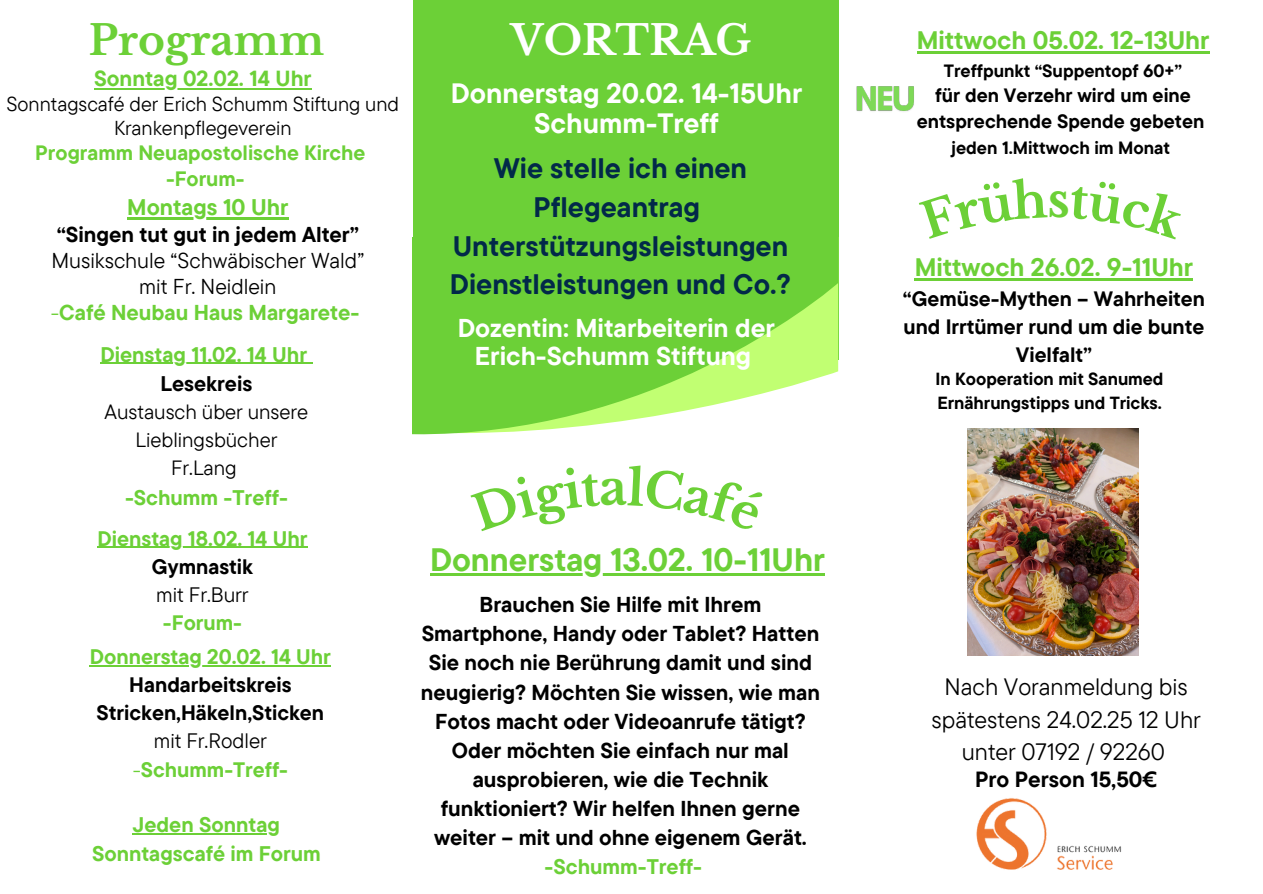
<style>
.page{position:relative;width:1263px;height:894px;background:#fff}
.page>*{position:absolute;margin:0;border:0;box-sizing:border-box;transform-origin:0 0}
.t1{font:700 40.8px "Libre Baskerville";color:#6cd037}
.t2{font:700 40.8px "Libre Baskerville";color:#fff}
.t3{font:700 32.25px "TT Commons Pro";color:#6cd037}
.t4{font:700 28.05px/38.8px "TT Commons Pro";color:#022949;text-align:center}
.t5{font:700 27.9px/30.3px "TT Commons Pro";color:#fff;text-align:center}
.t6{font:700 25.65px/28.2px "TT Commons Pro";color:#fff;text-align:center}
.t7{font:700 25.2px "TT Commons Pro";color:#6cd037}
.t8{font:23.7px/32.7px "TT Commons Pro";color:#000;text-align:center}
.t9{font:700 22.5px "TT Commons Pro";color:#6cd037}
.t10{font:700 21.9px "TT Commons Pro";color:#000}
.t11{font:700 21.75px "TT Commons Pro";color:#6cd037}
.t12{font:700 21.45px/29px "TT Commons Pro";color:#000;text-align:center}
.t13{font:21.45px "TT Commons Pro";color:#000}
.t14{font:700 21.45px "TT Commons Pro";color:#6cd037}
.t15{font:700 21.15px/29.2px "TT Commons Pro";color:#6cd037;text-align:center}
.t16{font:700 21.15px "TT Commons Pro";color:#000}
.t17{font:700 21px "TT Commons Pro";color:#6cd037}
.t18{font:700 20.85px/28.2px "TT Commons Pro";color:#000;text-align:center}
.t19{font:20.85px "TT Commons Pro";color:#000}
.t20{font:700 20.85px "TT Commons Pro";color:#6cd037}
.t21{font:700 20.7px/28.2px "TT Commons Pro";color:#000}
.t22{font:700 20.7px "TT Commons Pro";color:#6cd037}
.t23{font:20.55px/28.2px "TT Commons Pro";color:#000;text-align:center}
.t24{font:20.1px/24.5px "TT Commons Pro";color:#000;text-align:center}
.t25{font:700 19.2px/25.8px "TT Commons Pro";color:#000;text-align:center}
.t26{font:700 17.7px "TT Commons Pro";color:#000}
.t27{font:700 17.55px/23.7px "TT Commons Pro";color:#000}
.s1{font-weight:400}
</style>
<div class="page">
<div style="left:413px;top:0;width:425px;height:360px;background:#6cd037"></div>
<svg style="left:413px;top:283px;width:425px;height:152px"></svg>
<img style="left:976px;top:798px;width:146px;height:72px">
<img style="left:968px;top:428px;width:171px;height:227px">
<hr style="left:90px;top:665px;width:241px;height:1px;background:#6cd037">
<hr style="left:127px;top:217px;width:90px;height:2px;background:#6cd037">
<hr style="left:217px;top:217px;width:71px;height:2px;background:#6cd037">
<hr style="left:94px;top:88px;width:217px;height:2px;background:#6cd037">
<hr style="left:915px;top:278px;width:278px;height:2px;background:#6cd037">
<hr style="left:100px;top:362px;width:207px;height:2px;background:#6cd037">
<hr style="left:133px;top:832px;width:147px;height:2px;background:#6cd037">
<hr style="left:97px;top:546px;width:210px;height:1px;background:#6cd037">
<hr style="left:917px;top:51px;width:292px;height:2px;background:#6cd037">
<img style="left:856px;top:86px;width:58px;height:26px">
<hr style="left:430px;top:573px;width:395px;height:2px;background:#6cd037">
<p class="t1" style="left:89px;top:16px;width:237px">Programm</p>
<p class="t2" style="left:511px;top:16px;width:242px">VORTRAG</p>
<p class="t7" style="left:917px;top:24px;width:294px">Mittwoch 05.02. 12-13Uhr</p>
<p class="t26" style="left:944px;top:59px;width:240px">Treffpunkt “Suppentopf 60+”</p>
<p class="t25" style="left:917px;top:82px;width:289px">für den Verzehr wird um eine entsprechende Spende gebeten</p>
<h1 class="t26" style="left:951px;top:136px;width:220px">jeden 1.Mittwoch im Monat</h1>
<p class="t11" style="left:94px;top:64px;width:219px">Sonntag 02.02. 14 Uhr</p>
<p class="t24" style="left:6px;top:91px;width:394px">Sonntagscafé der Erich Schumm Stiftung und<br>Krankenpflegeverein</p>
<p class="t22" style="left:35px;top:140px;width:332px">Programm Neuapostolische Kirche</p>
<p class="t22" style="left:166px;top:165px;width:80px">-Forum-</p>
<p class="t5" style="left:451px;top:77px;width:353px">Donnerstag 20.02. 14-15Uhr<br>Schumm-Treff</p>
<p class="t4" style="left:494px;top:148px;width:255px">Wie stelle ich einen<br>Pflegeantrag</p>
<p class="t4" style="left:450px;top:225px;width:342px;text-align:left">Unterstützungsleistungen<br>Dienstleistungen und Co.?</p>
<p class="t9" style="left:127px;top:192px;width:163px">Montags 10 Uhr</p>
<p class="t12" style="left:57px;top:219px;width:304px">“Singen tut gut in jedem Alter”</p>
<p class="t13" style="left:51px;top:246px;width:314px">Musikschule “Schwäbischer Wald”</p>
<p class="t13" style="left:139px;top:272px;width:139px">mit Fr. Neidlein</p>
<p class="t14" style="left:51px;top:298px;width:310px"><span class="s1">-</span>Café Neubau Haus Margarete-</p>
<p class="t7" style="left:915px;top:250px;width:280px">Mittwoch 26.02. 9-11Uhr</p>
<p class="t21" style="left:903px;top:284px;width:304px">“Gemüse-Mythen – Wahrheiten und Irrtümer rund um die bunte</p>
<p class="t6" style="left:458px;top:313px;width:319px">Dozentin: Mitarbeiterin der<br>Erich-Schumm Stiftung</p>
<p class="t15" style="left:100px;top:339px;width:208px">Dienstag 11.02. 14 Uhr</p>
<p class="t21" style="left:1016px;top:340px;width:78px">Vielfalt”</p>
<p class="t16" style="left:161px;top:369px;width:93px">Lesekreis</p>
<h2 class="t23" style="left:105px;top:397px;width:205px">Austausch über unsere<br>Lieblingsbücher</h2>
<h6 class="t23" style="left:171px;top:453px;width:67px">Fr.Lang</h6>
<h6 class="t15" style="left:125px;top:482px;width:164px">-Schumm -Treff-</h6>
<p class="t27" style="left:935px;top:367px;width:229px">In Kooperation mit Sanumed<br>Ernährungstipps und Tricks.</p>
<h6 class="t17" style="left:97px;top:524px;width:212px">Dienstag 18.02. 14 Uhr</h6>
<h1 class="t18" style="left:152px;top:551px;width:103px">Gymnastik</h1>
<h5 class="t19" style="left:156px;top:581px;width:94px">mit Fr.Burr</h5>
<p class="t20" style="left:163px;top:609px;width:80px">-Forum-</p>
<h3 class="t17" style="left:90px;top:642px;width:243px">Donnerstag 20.02. 14 Uhr</h3>
<p class="t18" style="left:97px;top:670px;width:229px">Handarbeitskreis<br>Stricken,Häkeln,Sticken</p>
<p class="t19" style="left:154px;top:727px;width:115px">mit Fr.Rodler</p>
<p class="t20" style="left:133px;top:755px;width:157px"><span class="s1">-</span>Schumm-Treff-</p>
<p class="t15" style="left:92px;top:809px;width:230px">Jeden Sonntag<br>Sonntagscafé im Forum</p>
<p class="t3" style="left:430px;top:538px;width:396px">Donnerstag 13.02. 10-11Uhr</p>
<p class="t12" style="left:421px;top:589px;width:400px">Brauchen Sie Hilfe mit Ihrem Smartphone, Handy oder Tablet? Hatten Sie noch nie Berührung damit und sind neugierig? Möchten Sie wissen, wie man Fotos macht oder Videoanrufe tätigt?<br>Oder möchten Sie einfach nur mal ausprobieren, wie die Technik funktioniert? Wir helfen Ihnen gerne weiter – mit und ohne eigenem Gerät.</p>
<p class="t15" style="left:545px;top:850px;width:159px">-Schumm-Treff-</p>
<p class="t8" style="left:931px;top:669px;width:271px">Nach Voranmeldung bis spätestens 24.02.25 12 Uhr</p>
<p class="t8" style="left:962px;top:735px;width:205px">unter 07192 / 92260</p>
<p class="t10" style="left:975px;top:765px;width:184px">Pro Person 15,50€</p>
</div>
